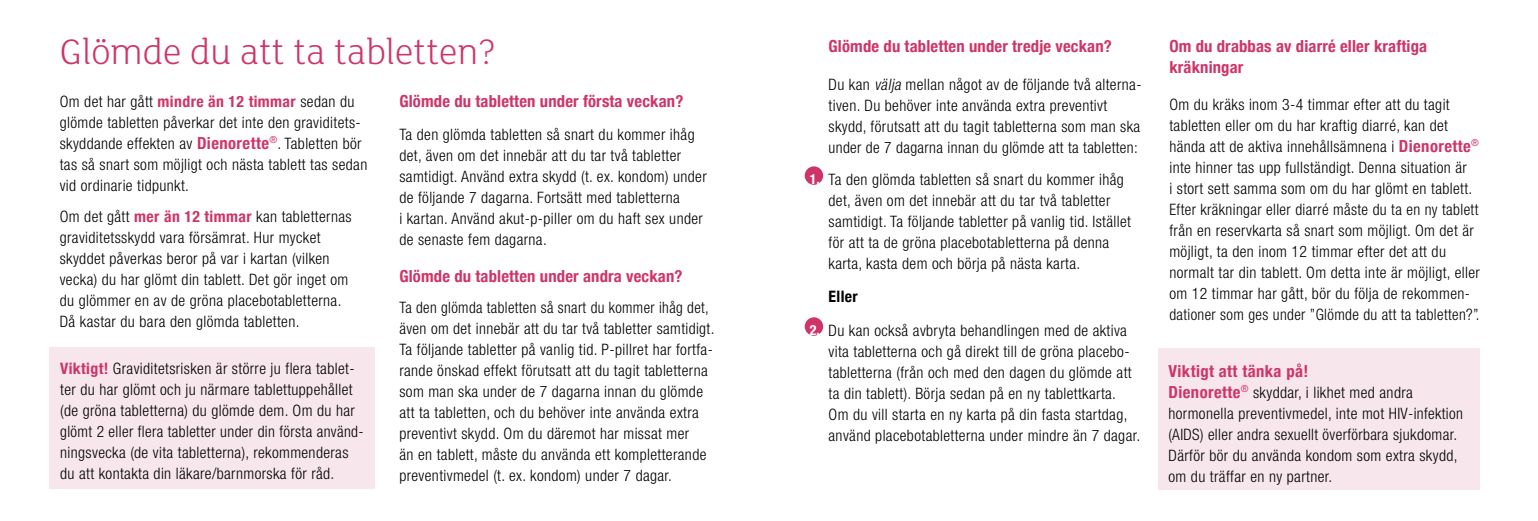
<style>
.page{position:relative;width:1538px;height:521px;background:#fff}
.page>*{position:absolute;margin:0;border:0;box-sizing:border-box;transform-origin:0 0}
.t1{font:300 38.5px "FS Lola";color:#cf3468}
.t2{font:700 condensed 16.62px/21px "Helvetica Neue";letter-spacing:.01em;color:#cf3468}
.t3{font:300 condensed 15.75px/21px "Helvetica Neue LT Std";letter-spacing:.025em;color:#000}
.t4{font:300 condensed 15.75px/21px "Helvetica Neue LT Std";letter-spacing:.025em;color:#000;scale:.96 1}
.t5{font:700 condensed 15.75px "Helvetica Neue";letter-spacing:.025em;color:#000}
.t6{font:700 condensed 14px "Helvetica Neue";color:#fff}
.s1{font-family:"Helvetica Neue";font-weight:700;color:#cf3468}
.s2{font-family:"Helvetica Neue";font-weight:700;font-size:16.62px;color:#cf3468}
.s3{font-style:italic}
</style>
<div class="page">
<div style="left:49px;top:347px;width:326px;height:142px;background:#f6e2e8"></div>
<div style="left:805px;top:317px;width:18px;height:19px;background:#cf3468;border-radius:50%"></div>
<div style="left:1158px;top:348px;width:321px;height:142px;background:#f6e2e8"></div>
<div style="left:805px;top:166px;width:18px;height:19px;background:#cf3468;border-radius:50%"></div>
<h1 class="t1" style="left:60px;top:26px;width:438px">Glömde du att ta tabletten?</h1>
<p class="t3" style="left:60px;top:91px;width:309px">Om det har gått <span class="s1">mindre än 12 timmar</span> sedan du glömde tabletten påverkar det inte den graviditets&shy;skyddande effekten av <span class="s2">Dienorette</span><sup>®</sup>. Tabletten bör tas så snart som möjligt och nästa tablett tas sedan vid ordinarie tidpunkt.</p>
<p class="t3" style="left:60px;top:206px;width:293px">Om det gått <span class="s1">mer än 12 timmar</span> kan tabletternas graviditetsskydd vara försämrat. Hur mycket skyddet påverkas beror på var i kartan (vilken vecka) du har glömt din tablett. Det gör inget om du glömmer en av de gröna placebotabletterna.<br>Då kastar du bara den glömda tabletten.</p>
<p class="t3" style="left:60px;top:358px;width:305px"><span class="s1">Viktigt!</span> Graviditetsrisken är större ju flera tablet&shy;ter du har glömt och ju närmare tablettuppehållet (de gröna tabletterna) du glömde dem. Om du har glömt 2 eller flera tabletter under din första använd&shy;ningsvecka (de vita tabletterna), rekommenderas du att kontakta din läkare/barnmorska för råd.</p>
<p class="t2" style="left:399px;top:89px;width:285px">Glömde du tabletten under första veckan?</p>
<p class="t3" style="left:399px;top:124px;width:309px">Ta den glömda tabletten så snart du kommer ihåg det, även om det innebär att du tar två tabletter samtidigt. Använd extra skydd (t. ex. kondom) under de följande 7 dagarna. Fortsätt med tabletterna<br>i kartan. Använd akut-p-piller om du haft sex under de senaste fem dagarna.</p>
<p class="t2" style="left:399px;top:264px;width:285px">Glömde du tabletten under andra veckan?</p>
<p class="t4" style="left:399px;top:297px;width:330px">Ta den glömda tabletten så snart du kommer ihåg det, även om det innebär att du tar två tabletter samtidigt.<br>Ta följande tabletter på vanlig tid. P-pillret har fortfa&shy;rande önskad effekt förutsatt att du tagit tabletterna som man ska under de 7 dagarna innan du glömde att ta tabletten, och du behöver inte använda extra preventivt skydd. Om du däremot har missat mer<br>än en tablett, måste du använda ett kompletterande preventivmedel (t. ex. kondom) under 7 dagar.</p>
<p class="t6" style="left:810px;top:167px;width:12px">1.</p>
<p class="t6" style="left:810px;top:318px;width:12px">2.</p>
<p class="t2" style="left:828px;top:34px;width:285px">Glömde du tabletten under tredje veckan?</p>
<p class="t3" style="left:828px;top:74px;width:315px">Du kan <span class="s3">välja</span> mellan något av de följande två alterna&shy;tiven. Du behöver inte använda extra preventivt skydd, förutsatt att du tagit tabletterna som man ska under de 7 dagarna innan du glömde att ta tabletten:</p>
<p class="t3" style="left:828px;top:169px;width:304px">Ta den glömda tabletten så snart du kommer ihåg det, även om det innebär att du tar två tabletter samtidigt. Ta följande tabletter på vanlig tid. Istället för att ta de gröna placebotabletterna på denna karta, kasta dem och börja på nästa karta.</p>
<p class="t5" style="left:828px;top:283px;width:31px">Eller</p>
<p class="t3" style="left:828px;top:319px;width:313px">Du kan också avbryta behandlingen med de aktiva vita tabletterna och gå direkt till de gröna placebo&shy;tabletterna (från och med den dagen du glömde att ta din tablett). Börja sedan på en ny tablettkarta.<br>Om du vill starta en ny karta på din fasta startdag, använd placebotabletterna under mindre än 7 dagar.</p>
<p class="t2" style="left:1169px;top:34px;width:259px">Om du drabbas av diarré eller kraftiga kräkningar</p>
<p class="t3" style="left:1169px;top:93px;width:312px">Om du kräks inom 3-4 timmar efter att du tagit tabletten eller om du har kraftig diarré, kan det hända att de aktiva innehållsämnena i <span class="s2">Dienorette</span><sup>® </sup>inte hinner tas upp fullständigt. Denna situation är<br>i stort sett samma som om du har glömt en tablett.<br>Efter kräkningar eller diarré måste du ta en ny tablett från en reservkarta så snart som möjligt. Om det är möjligt, ta den inom 12 timmar efter det att du normalt tar din tablett. Om detta inte är möjligt, eller om 12 timmar har gått, bör du följa de rekommen&shy;dationer som ges under ”Glömde du att ta tabletten?”.</p>
<p class="t2" style="left:1168px;top:359px;width:141px">Viktigt att tänka på!</p>
<p class="t3" style="left:1168px;top:381px;width:296px"><span class="s2">Dienorette</span><sup>®</sup> skyddar, i likhet med andra hormonella preventivmedel, inte mot HIV-infektion (AIDS) eller andra sexuellt överförbara sjukdomar.<br>Därför bör du använda kondom som extra skydd, om du träffar en ny partner.</p>
</div>
